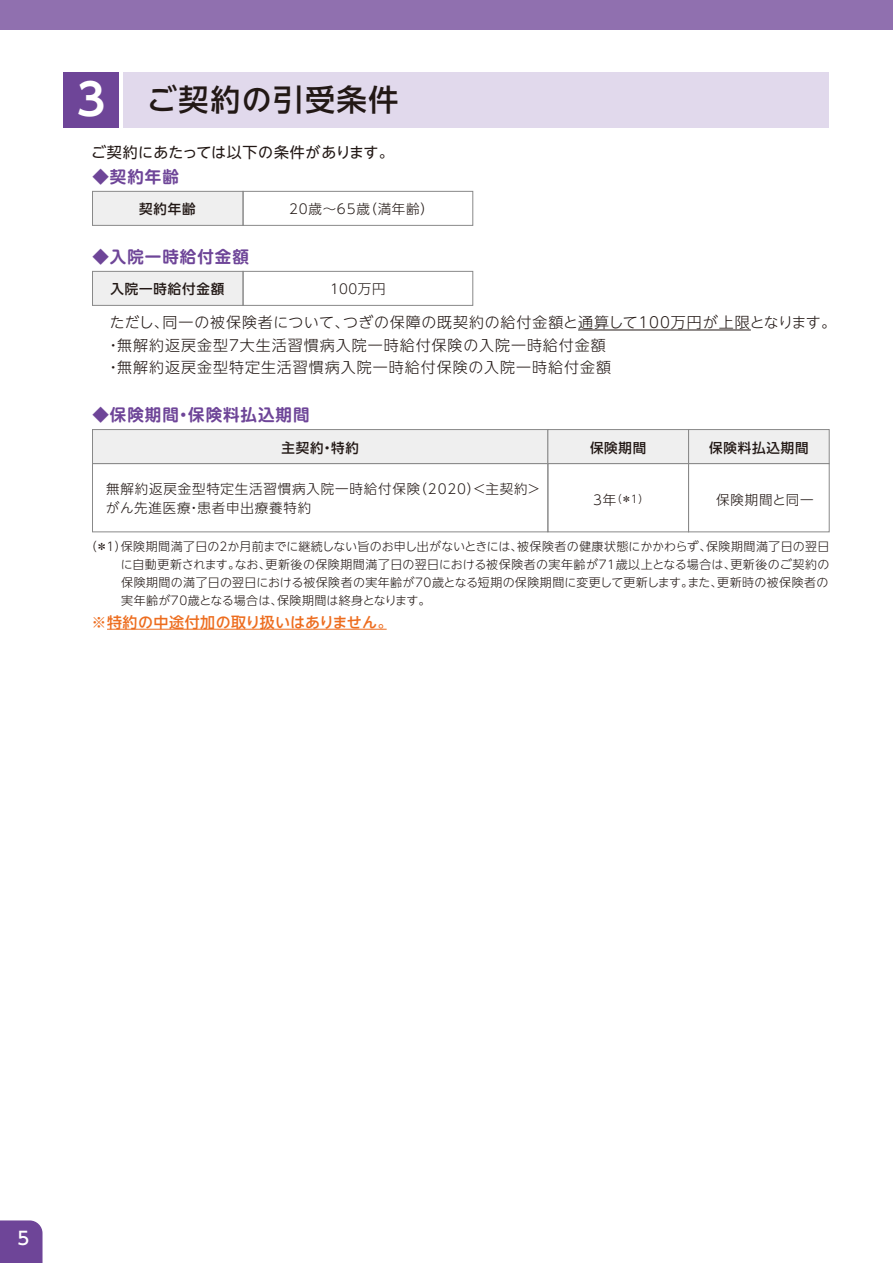
<style>
.page{position:relative;width:893px;height:1263px;background:#fff}
.page>*{position:absolute;margin:0;border:0;box-sizing:border-box;transform-origin:0 0}
.t1{font:500 30px "UD Shin Go NT Pro";letter-spacing:.06em;color:#221815}
.t2{font:500 18px "UD Shin Go NT Pro";color:#fff}
.t3{font:700 16.5px "UD Shin M Go Pro De";letter-spacing:.06em;color:#6e4598}
.t4{font:300 15px/22.5px "UD Shin Go NT Pro";letter-spacing:.065em;color:#221815}
.t5{font:15px "UD Shin Go NT Pro";letter-spacing:.025em;color:#221815}
.t6{font:500 15px "UD Shin Go NT Pro";letter-spacing:.02em;color:#ed6d1f}
.t7{font:300 13.5px/18.5px "UD Shin Go NT Pro";letter-spacing:.06em;color:#221815}
.t8{font:500 13.5px "UD Shin Go NT Pro";letter-spacing:.06em;color:#221815}
.t9{font:300 12px/18px "UD Shin Go NT Pro";letter-spacing:.04em;color:#221815;text-align:justify}
.t10{font:300 10.65px "UD Shin Go NT Pro";color:#221815}
.s1{font-family:"UD Shin Go NT Pro De";font-weight:700;font-size:43.5px;color:#fff}
.s2{font-size:13.5px}
</style>
<div class="page">
<div style="left:92px;top:463px;width:456px;height:69px;border:1px solid #898989"></div>
<div style="left:688px;top:463px;width:142px;height:69px;border:1px solid #898989"></div>
<div style="left:547px;top:463px;width:142px;height:69px;border:1px solid #898989"></div>
<div style="left:92px;top:191px;width:151px;height:35px;background:#efefef;border:1px solid #898989"></div>
<div style="left:243px;top:191px;width:230px;height:35px;border:1px solid #898989"></div>
<div style="left:123px;top:72px;width:706px;height:56px;background:#e1d9ec"></div>
<div style="left:64px;top:72px;width:55px;height:56px;background:#6e4598"></div>
<div style="left:92px;top:429px;width:456px;height:35px;background:#efefef;border:1px solid #898989"></div>
<div style="left:688px;top:429px;width:142px;height:35px;background:#efefef;border:1px solid #898989"></div>
<div style="left:547px;top:429px;width:142px;height:35px;background:#efefef;border:1px solid #898989"></div>
<hr style="left:578px;top:330px;width:173px;height:1px;background:#221815">
<hr style="left:107px;top:629px;width:280px;height:1px;background:#ed6d1f">
<div style="left:0;top:1220px;width:43px;height:43px;background:#6e4598"></div>
<div style="left:0;top:0;width:893px;height:30px;background:#9070af"></div>
<div style="left:92px;top:271px;width:151px;height:35px;background:#efefef;border:1px solid #898989"></div>
<div style="left:243px;top:271px;width:230px;height:35px;border:1px solid #898989"></div>
<h1 class="t1" style="left:77px;top:76px;width:323px"><span class="s1">3</span> ご契約の引受条件</h1>
<p class="t5" style="left:91px;top:140px;width:304px">ご契約にあたっては以下の条件があります。</p>
<h3 class="t3" style="left:92px;top:164px;width:88px">◆契約年齢</h3>
<p class="t8" style="left:139px;top:198px;width:58px">契約年齢</p>
<h3 class="t3" style="left:92px;top:244px;width:175px">◆入院一時給付金額　</h3>
<p class="t7" style="left:289px;top:199px;width:146px">20歳～65歳（満年齢）</p>
<p class="t8" style="left:111px;top:278px;width:115px">入院一時給付金額</p>
<p class="t7" style="left:328px;top:279px;width:59px">１００万円</p>
<p class="t4" style="left:106px;top:311px;width:732px">ただし、同一の被保険者について、つぎの保障の既契約の給付金額と通算して100万円が上限となります。・無解約返戻金型7大生活習慣病入院一時給付保険の入院一時給付金額<br>・無解約返戻金型特定生活習慣病入院一時給付保険の入院一時給付金額</p>
<h3 class="t3" style="left:92px;top:401px;width:219px">◆保険期間・保険料払込期間</h3>
<p class="t8" style="left:282px;top:437px;width:79px">主契約・特約</p>
<p class="t8" style="left:590px;top:437px;width:58px">保険期間</p>
<p class="t8" style="left:709px;top:437px;width:101px">保険料払込期間</p>
<p class="t7" style="left:106px;top:479px;width:436px">無解約返戻金型特定生活習慣病入院一時給付保険（2020）＜主契約＞がん先進医療・患者申出療養特約</p>
<p class="t10" style="left:593px;top:490px;width:58px"><span class="s2">3年</span>（＊1）</p>
<p class="t7" style="left:716px;top:490px;width:99px">保険期間と同一</p>
<p class="t9" style="left:121px;top:537px;width:710px;text-indent:-36px">（＊1）保険期間満了日の２か月前までに継続しない旨のお申し出がないときには、被保険者の健康状態にかかわらず、保険期間満了日の翌日に自動更新されます。なお、更新後の保険期間満了日の翌日における被保険者の実年齢が71歳以上となる場合は、更新後のご契約の保険期間の満了日の翌日における被保険者の実年齢が70歳となる短期の保険期間に変更して更新します。また、更新時の被保険者の実年齢が70歳となる場合は、保険期間は終身となります。</p>
<p class="t6" style="left:91px;top:610px;width:302px">※特約の中途付加の取り扱いはありません。</p>
<h2 class="t2" style="left:18px;top:1223px;width:13px">5</h2>
</div>
